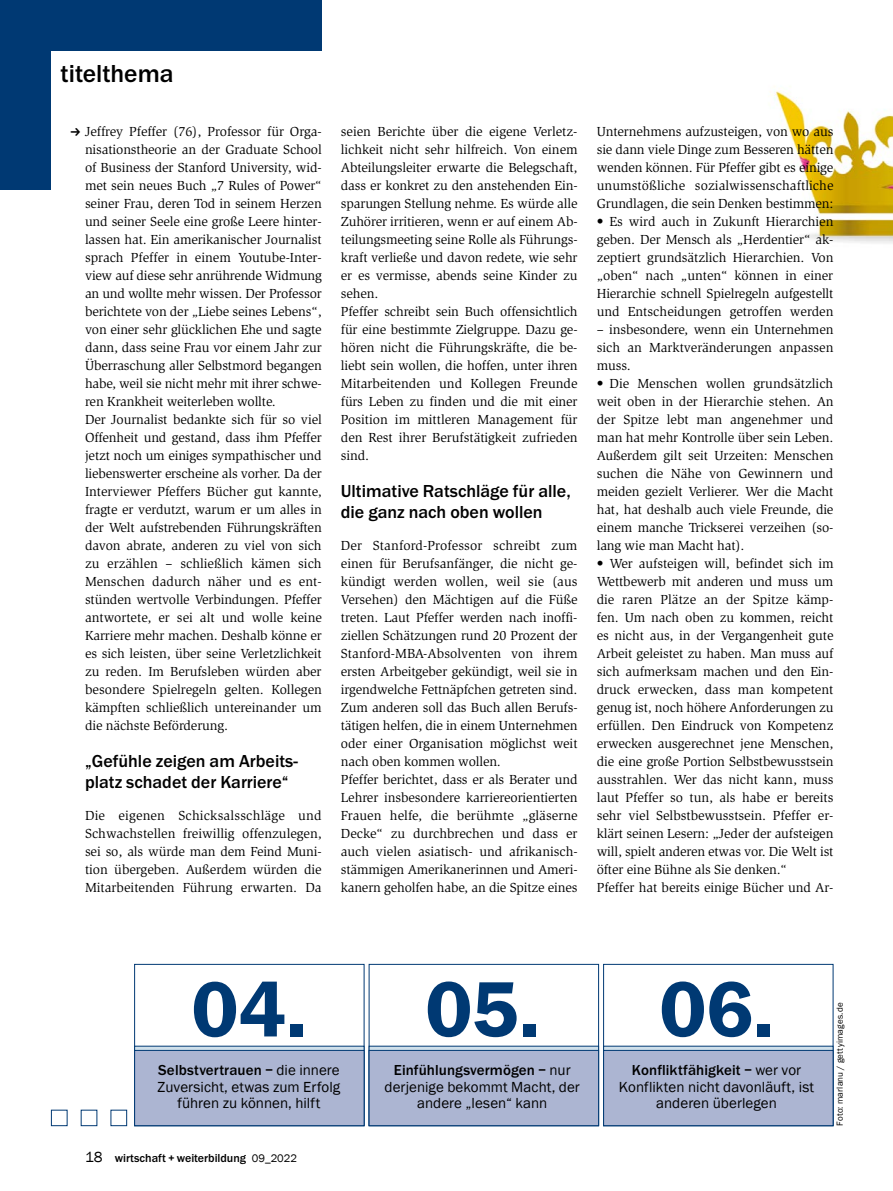
<style>
.page{position:relative;width:893px;height:1191px;background:#fff}
.page>*{position:absolute;margin:0;border:0;box-sizing:border-box;transform-origin:0 0}
.t1{font:600 81px "Franklin Gothic";color:#003973}
.t2{font:500 25.5px "Franklin Goth EF";color:#000}
.t3{font:500 18px/21px "Franklin Goth EF";color:#000}
.t4{font:15px/16.5px "Franklin Gothic";letter-spacing:.005em;color:#000;text-align:center}
.t5{font:500 15px "Franklin Goth EF";letter-spacing:.005em;color:#000}
.t6{font:13.5px/18px "Slimbach Std";letter-spacing:-.01em;color:#000;text-align:justify}
.t7{font:500 12px "Franklin Goth EF";color:#000}
.t8{font:9px "Franklin Gothic";letter-spacing:.02em;color:#000}
.s1{font-family:"Franklin Gothic";font-weight:400}
.s2{font-family:"Franklin Gothic";font-weight:400;font-size:15px}
.s3{font-family:"Franklin Gothic";font-weight:400;font-size:11.25px}
</style>
<div class="page">
<div style="left:0;top:0;width:51px;height:190px;background:#003973"></div>
<div style="left:0;top:0;width:322px;height:51px;background:#003973"></div>
<img style="left:774px;top:86px;width:119px;height:157px">
<div style="left:134px;top:964px;width:230px;height:162px;background:#fff;border:1px solid #003973"></div>
<div style="left:134px;top:1045px;width:230px;height:81px;background:linear-gradient(to right,#c5d8e5,#c5d8e5)"></div>
<div style="left:134px;top:1050px;width:230px;height:76px;background:#acb5d2;border:1px solid #003973"></div>
<div style="left:369px;top:964px;width:230px;height:162px;background:#fff;border:1px solid #003973"></div>
<div style="left:369px;top:1045px;width:230px;height:81px;background:linear-gradient(to right,#c5d8e5,#c5d8e5)"></div>
<div style="left:369px;top:1050px;width:230px;height:76px;background:#acb5d2;border:1px solid #003973"></div>
<div style="left:51px;top:1109px;width:17px;height:17px;background:#fff;border:1px solid #003973"></div>
<div style="left:81px;top:1109px;width:16px;height:17px;background:#fff;border:1px solid #003973"></div>
<div style="left:111px;top:1109px;width:16px;height:17px;background:#fff;border:1px solid #003973"></div>
<div style="left:603px;top:964px;width:230px;height:162px;background:#fff;border:1px solid #003973"></div>
<div style="left:603px;top:1045px;width:230px;height:81px;background:linear-gradient(to right,#c5d8e5,#c5d8e5)"></div>
<div style="left:603px;top:1050px;width:230px;height:76px;background:#acb5d2;border:1px solid #003973"></div>
<h2 class="t2" style="left:61px;top:59px;width:115px">titelthema</h2>
<p class="t6" style="left:85px;top:122px;width:238px;text-align:left">Jeffrey Pfeffer (76), Professor für Orga&shy;nisationstheorie an der Graduate School of Business der Stanford University, wid&shy;met sein neues Buch „7 Rules of Power“ seiner Frau, deren Tod in seinem Herzen und seiner Seele eine große Leere hinter&shy;lassen hat. Ein amerikanischer Journalist sprach Pfeffer in einem Youtube-Inter&shy;view auf diese sehr anrührende Widmung an und wollte mehr wissen. Der Professor berichtete von der „Liebe seines Lebens“, von einer sehr glücklichen Ehe und sagte dann, dass seine Frau vor einem Jahr zur Überraschung aller Selbstmord begangen habe, weil sie nicht mehr mit ihrer schwe&shy;ren Krankheit weiterleben wollte.<br>Der Journalist bedankte sich für so viel Offenheit und gestand, dass ihm Pfeffer jetzt noch um einiges sympathischer und liebenswerter erscheine als vorher. Da der Interviewer Pfeffers Bücher gut kannte, fragte er verdutzt, warum er um alles in der Welt aufstrebenden Führungskräften davon abrate, anderen zu viel von sich zu erzählen – schließlich kämen sich Menschen dadurch näher und es ent&shy;stünden wertvolle Verbindungen. Pfeffer antwortete, er sei alt und wolle keine Karriere mehr machen. Deshalb könne er es sich leisten, über seine Verletzlichkeit zu reden. Im Berufsleben würden aber besondere Spielregeln gelten. Kollegen kämpften schließlich untereinander um die nächste Beförderung.</p>
<h3 class="t3" style="left:85px;top:751px;width:214px">„Gefühle zeigen am Arbeits&shy;platz schadet der Karriere“</h3>
<p class="t6" style="left:85px;top:806px;width:238px">Die eigenen Schicksalsschläge und Schwachstellen freiwillig offenzulegen, sei so, als würde man dem Feind Muni&shy;tion übergeben. Außerdem würden die Mitarbeitenden Führung erwarten. Da</p>
<p class="t6" style="left:341px;top:122px;width:238px;text-align:left">seien Berichte über die eigene Verletz&shy;lichkeit nicht sehr hilfreich. Von einem Abteilungsleiter erwarte die Belegschaft, dass er konkret zu den anstehenden Ein&shy;sparungen Stellung nehme. Es würde alle Zuhörer irritieren, wenn er auf einem Ab&shy;teilungsmeeting seine Rolle als Führungs&shy;kraft verließe und davon redete, wie sehr er es vermisse, abends seine Kinder zu sehen.<br>Pfeffer schreibt sein Buch offensichtlich für eine bestimmte Zielgruppe. Dazu ge&shy;hören nicht die Führungskräfte, die be&shy;liebt sein wollen, die hoffen, unter ihren Mitarbeitenden und Kollegen Freunde fürs Leben zu finden und die mit einer Position im mittleren Management für den Rest ihrer Berufstätigkeit zufrieden sind.</p>
<h3 class="t3" style="left:341px;top:481px;width:231px">Ultimative Ratschläge für alle, die ganz nach oben wollen</h3>
<p class="t6" style="left:341px;top:536px;width:238px;text-align:left">Der Stanford-Professor schreibt zum einen für Berufsanfänger, die nicht ge&shy;kündigt werden wollen, weil sie (aus Versehen) den Mächtigen auf die Füße treten. Laut Pfeffer werden nach inoffi&shy;ziellen Schätzungen rund 20 Prozent der Stanford-MBA-Absolventen von ihrem ersten Arbeitgeber gekündigt, weil sie in irgendwelche Fettnäpfchen getreten sind.<br>Zum anderen soll das Buch allen Berufs&shy;tätigen helfen, die in einem Unternehmen oder einer Organisation möglichst weit nach oben kommen wollen.<br>Pfeffer berichtet, dass er als Berater und Lehrer insbesondere karriereorientierten Frauen helfe, die berühmte „gläserne Decke“ zu durchbrechen und dass er auch vielen asiatisch- und afrikanisch&shy;stämmigen Amerikanerinnen und Ameri&shy;kanern geholfen habe, an die Spitze eines</p>
<p class="t6" style="left:597px;top:122px;width:238px">Unternehmens aufzusteigen, von wo aus sie dann viele Dinge zum Besseren hätten wenden können. Für Pfeffer gibt es einige unumstößliche sozialwissenschaftliche Grundlagen, die sein Denken bestimmen:</p>
<p class="t6" style="left:597px;top:212px;width:238px">• Es wird auch in Zukunft Hierarchien geben. Der Mensch als „Herdentier“ ak&shy;zeptiert grundsätzlich Hierarchien. Von „oben“ nach „unten“ können in einer Hierarchie schnell Spielregeln aufgestellt und Entscheidungen getroffen werden</p>
<p class="t6" style="left:597px;top:320px;width:238px">– insbesondere, wenn ein Unternehmen sich an Marktveränderungen anpassen muss.</p>
<p class="t6" style="left:597px;top:374px;width:238px">• Die Menschen wollen grundsätzlich weit oben in der Hierarchie stehen. An der Spitze lebt man angenehmer und man hat mehr Kontrolle über sein Leben.<br>Außerdem gilt seit Urzeiten: Menschen suchen die Nähe von Gewinnern und meiden gezielt Verlierer. Wer die Macht hat, hat deshalb auch viele Freunde, die einem manche Trickserei verzeihen (so&shy;lang wie man Macht hat).</p>
<p class="t6" style="left:597px;top:554px;width:238px;text-align:left">• Wer aufsteigen will, befindet sich im Wettbewerb mit anderen und muss um die raren Plätze an der Spitze kämp&shy;fen. Um nach oben zu kommen, reicht es nicht aus, in der Vergangenheit gute Arbeit geleistet zu haben. Man muss auf sich aufmerksam machen und den Ein&shy;druck erwecken, dass man kompetent genug ist, noch höhere Anforderungen zu erfüllen. Den Eindruck von Kompetenz erwecken ausgerechnet jene Menschen, die eine große Portion Selbstbewusstsein ausstrahlen. Wer das nicht kann, muss laut Pfeffer so tun, als habe er bereits sehr viel Selbstbewusstsein. Pfeffer er&shy;klärt seinen Lesern: „Jeder der aufsteigen will, spielt anderen etwas vor. Die Welt ist öfter eine Bühne als Sie denken.“<br>Pfeffer hat bereits einige Bücher und Ar-</p>
<h1 class="t1" style="left:191px;top:959px;width:117px">04.</h1>
<p class="t5" style="left:158px;top:1062px;width:183px">Selbstvertrauen – <span class="s1">die innere</span></p>
<p class="t4" style="left:158px;top:1078px;width:184px">Zuversicht, etwas zum Erfolg führen zu können, hilft</p>
<p class="t7" style="left:85px;top:1151px;width:213px"><span class="s2">18</span> wirtschaft + weiterbildung <span class="s3">09_2022</span></p>
<h1 class="t1" style="left:425px;top:959px;width:116px">05.</h1>
<p class="t5" style="left:394px;top:1061px;width:178px">Einfühlungsvermögen – <span class="s1">nur</span></p>
<p class="t4" style="left:385px;top:1078px;width:197px">derjenige bekommt Macht, der andere „lesen“ kann</p>
<h1 class="t1" style="left:659px;top:959px;width:116px">06.</h1>
<p class="t5" style="left:632px;top:1061px;width:171px">Konfliktfähigkeit – <span class="s1">wer vor</span></p>
<p class="t4" style="left:619px;top:1078px;width:197px">Konflikten nicht davonläuft, ist anderen überlegen</p>
<p class="t8" style="left:834px;top:1126px;width:125px;rotate:-90deg">Foto: marlanu / gettyimages.de</p>
</div>
